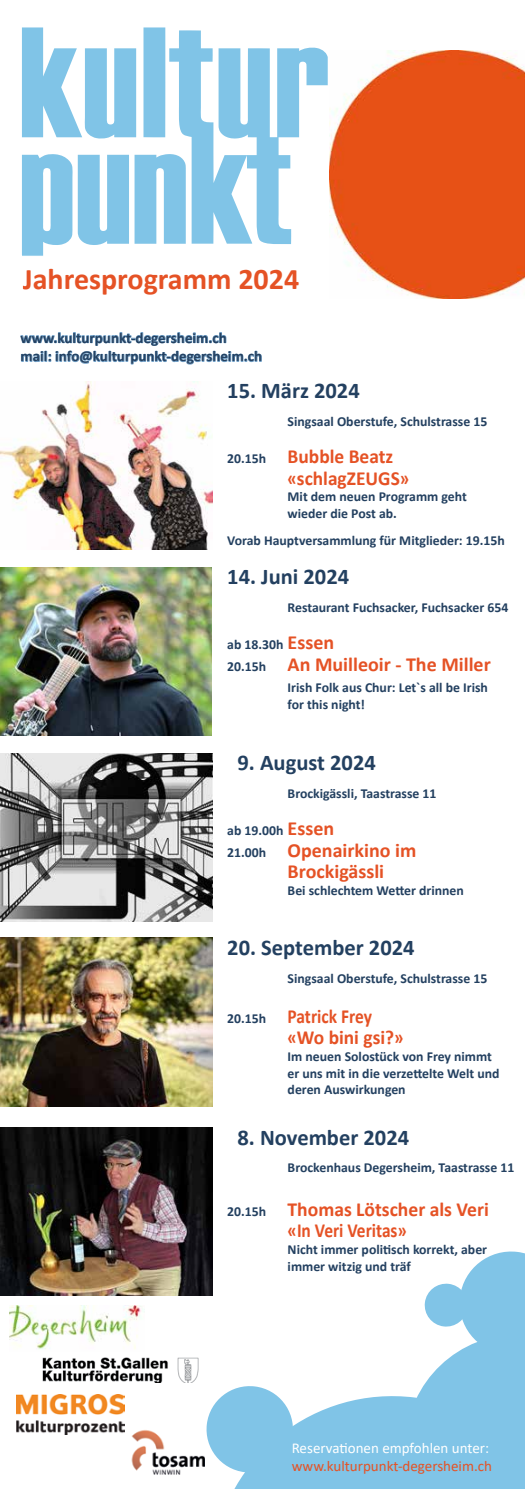
<style>
.page{position:relative;width:525px;height:1489px;background:#fff}
.page>*{position:absolute;margin:0;border:0;box-sizing:border-box;transform-origin:0 0}
.t1{font:700 30px "Calibri";color:#e55225}
.t2{font:700 22.5px "Calibri";color:#234060}
.t3{font:700 20px/21.2px "Calibri";color:#e55225}
.t4{font:700 20px/21.2px "Calibri";color:#e55225;scale:.87 1}
.t5{font:700 15px/18.8px "Calibri";color:#234060}
.t6{font:15px "Calibri";color:#e55225}
.t7{font:15px "Calibri";color:#fff}
.t8{font:700 13.75px/16.9px "Calibri";color:#234060}
.s1{font-size:13.75px;color:#234060}
.s2{font-size:20px;color:#e55225}
</style>
<div class="page">
<img style="left:124px;top:1423px;width:77px;height:52px">
<img style="left:330px;top:51px;width:194px;height:248px">
<svg style="left:20px;top:332px;width:242px;height:33px"></svg>
<svg style="left:201px;top:1396px;width:197px;height:92px;background:#93ccea"></svg>
<svg style="left:204px;top:1386px;width:91px;height:88px"></svg>
<svg style="left:398px;top:1251px;width:126px;height:237px"></svg>
<img style="left:16px;top:1394px;width:108px;height:40px">
<img style="left:9px;top:1305px;width:135px;height:44px">
<div style="left:143px;top:27px;width:22px;height:110px;background:#80c4e7"></div>
<svg style="left:169px;top:30px;width:158px;height:214px"></svg>
<svg style="left:23px;top:27px;width:113px;height:112px"></svg>
<svg style="left:23px;top:154px;width:163px;height:101px"></svg>
<div style="left:21px;top:21px;width:308px;height:236px;border:1px solid #fff"></div>
<img style="left:0;top:567px;width:212px;height:168px">
<img style="left:0;top:381px;width:213px;height:168px">
<img style="left:0;top:1127px;width:213px;height:168px">
<img style="left:0;top:753px;width:213px;height:168px">
<img style="left:0;top:937px;width:213px;height:169px">
<img style="left:42px;top:1357px;width:157px;height:25px">
<h1 class="t1" style="left:23px;top:258px;width:278px">Jahresprogramm 2024</h1>
<p class="t5" style="left:21px;top:328px;width:243px">www.kulturpunkt-degersheim.ch<br>mail: info@kulturpunkt-degersheim.ch</p>
<h2 class="t2" style="left:227px;top:375px;width:134px">15. März 2024</h2>
<p class="t8" style="left:287px;top:412px;width:201px">Singsaal Oberstufe, Schulstrasse 15</p>
<h3 class="t3" style="left:287px;top:446px;width:123px;text-indent:-60px"><span class="s1">20.15h</span> Bubble Beatz «schlagZEUGS»</h3>
<p class="t8" style="left:287px;top:488px;width:181px">Mit dem neuen Programm geht wieder die Post ab.</p>
<p class="t8" style="left:227px;top:532px;width:279px">Vorab Hauptversammlung für Mitglieder: 19.15h</p>
<h2 class="t2" style="left:227px;top:561px;width:123px">14. Juni 2024</h2>
<p class="t8" style="left:287px;top:598px;width:222px">Restaurant Fuchsacker, Fuchsacker 654</p>
<p class="t8" style="left:227px;top:636px;width:108px">ab 18.30h <span class="s2">Essen</span></p>
<h3 class="t3" style="left:227px;top:653px;width:265px"><span class="s1">20.15h</span> An Muilleoir - The Miller</h3>
<p class="t8" style="left:287px;top:678px;width:202px">Irish Folk aus Chur: Let`s all be Irish for this night!</p>
<h2 class="t2" style="left:237px;top:746px;width:140px">9. August 2024</h2>
<p class="t8" style="left:287px;top:784px;width:150px">Brockigässli, Taastrasse 11</p>
<p class="t8" style="left:227px;top:822px;width:108px">ab 19.00h <span class="s2">Essen</span></p>
<h3 class="t3" style="left:287px;top:839px;width:130px;text-indent:-60px"><span class="s1">21.00h</span> Openairkino im<br>Brockigässli</h3>
<p class="t8" style="left:287px;top:881px;width:178px">Bei schlechtem Wetter drinnen</p>
<h2 class="t2" style="left:227px;top:931px;width:189px">20. September 2024</h2>
<p class="t8" style="left:287px;top:969px;width:201px">Singsaal Oberstufe, Schulstrasse 15</p>
<h3 class="t4" style="left:287px;top:1004px;width:135px;text-indent:-60px"><span class="s1">20.15h</span> Patrick Frey «Wo bini gsi?»</h3>
<p class="t8" style="left:287px;top:1047px;width:213px">Im neuen Solostück von Frey nimmt er uns mit in die verzettelte Welt und deren Auswirkungen</p>
<h2 class="t2" style="left:237px;top:1121px;width:173px">8. November 2024</h2>
<p class="t8" style="left:287px;top:1159px;width:228px">Brockenhaus Degersheim, Taastrasse 11</p>
<h3 class="t3" style="left:287px;top:1198px;width:203px;text-indent:-60px"><span class="s1">20.15h</span> Thomas Lötscher als Veri «In Veri Veritas»</h3>
<p class="t8" style="left:287px;top:1240px;width:201px">Nicht immer politisch korrekt, aber immer witzig und träf</p>
<p class="t7" style="left:291px;top:1437px;width:199px">Reservationen empfohlen unter:</p>
<p class="t6" style="left:291px;top:1455px;width:202px">www.kulturpunkt-degersheim.ch</p>
</div>
